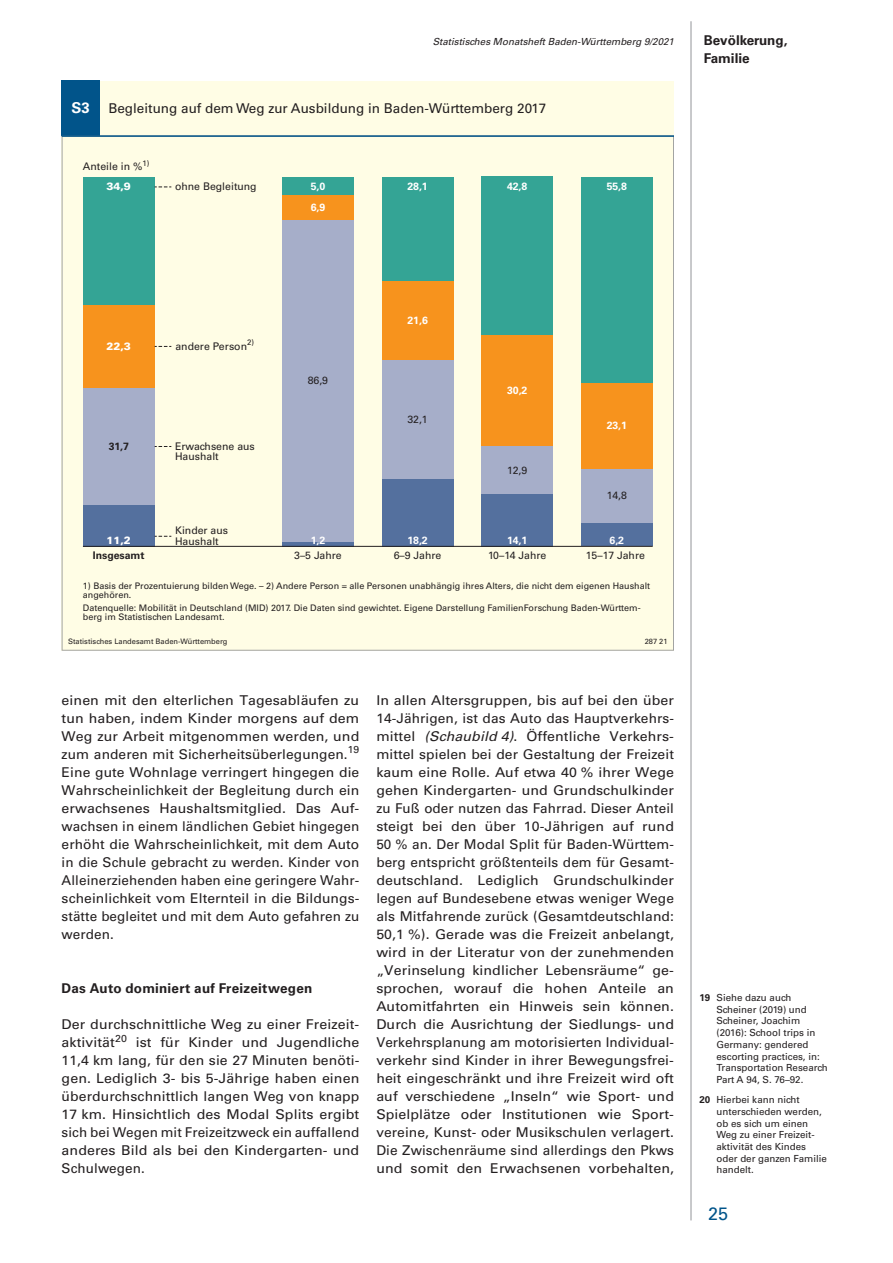
<style>
.page{position:relative;width:893px;height:1263px;background:#fff}
.page>*{position:absolute;margin:0;border:0;box-sizing:border-box;transform-origin:0 0}
.t1{font:18px "Univers";color:#01548a}
.Fließtext{font:13.5px/18px "Univers";letter-spacing:.005em;color:#231f20;text-align:justify;scale:1.05 1}
.Fließtext-2{font:13.5px "Univers";letter-spacing:.005em;color:#231f20}
.Kapitelzwischenübers{font:700 13.5px/18px "Univers";letter-spacing:.01em;color:#231f20}
.t2{font:10.5px/10.5px "Univers";color:#231f20}
.t3{font:700 10.5px "Univers";letter-spacing:-.005em;color:#fff}
.t4{font:700 10.5px "Univers";color:#231f20}
.t5{font:900 10.5px "Univers";color:#fff}
.t6{font:9.75px/11.7px "Univers";color:#231f20}
.t7{font:italic 9.75px "Univers";color:#231f20}
.t8{font:9px/9px "Univers";color:#231f20}
.t9{font:7.5px "Univers";color:#231f20}
.s1{font-weight:700;font-size:15px;color:#fff}
.s2{font-style:italic}
.s3{font-weight:700}
</style>
<div class="page">
<hr style="left:691px;top:21px;width:1px;height:1199px;background:#939598">
<div style="left:62px;top:81px;width:612px;height:570px;background:#fffde5"></div>
<div style="left:62px;top:81px;width:38px;height:55px;background:#01548a"></div>
<svg style="left:62px;top:137px;width:612px;height:514px"></svg>
<div style="left:83px;top:177px;width:72px;height:129px;background:#34a495"></div>
<div style="left:282px;top:177px;width:72px;height:18px;background:#34a495"></div>
<div style="left:382px;top:177px;width:71px;height:104px;background:#34a495"></div>
<div style="left:481px;top:177px;width:72px;height:158px;background:#34a495"></div>
<div style="left:581px;top:177px;width:72px;height:206px;background:#34a495"></div>
<div style="left:83px;top:306px;width:72px;height:82px;background:#f7931d"></div>
<div style="left:282px;top:195px;width:72px;height:26px;background:#f7931d"></div>
<div style="left:382px;top:281px;width:71px;height:79px;background:#f7931d"></div>
<div style="left:481px;top:335px;width:72px;height:112px;background:#f7931d"></div>
<div style="left:581px;top:383px;width:72px;height:86px;background:#f7931d"></div>
<div style="left:83px;top:388px;width:72px;height:117px;background:#a6aec9"></div>
<div style="left:282px;top:221px;width:72px;height:321px;background:#a6aec9"></div>
<div style="left:382px;top:360px;width:71px;height:119px;background:#a6aec9"></div>
<div style="left:481px;top:447px;width:72px;height:47px;background:#a6aec9"></div>
<div style="left:581px;top:469px;width:72px;height:54px;background:#a6aec9"></div>
<div style="left:83px;top:505px;width:72px;height:41px;background:#54709e"></div>
<svg style="left:282px;top:542px;width:72px;height:4px"></svg>
<div style="left:382px;top:479px;width:71px;height:67px;background:#54709e"></div>
<div style="left:481px;top:494px;width:72px;height:52px;background:#54709e"></div>
<div style="left:581px;top:523px;width:72px;height:23px;background:#54709e"></div>
<hr style="left:83px;top:546px;width:570px;height:1px;background:#231f20">
<hr style="left:62px;top:135px;width:612px;height:2px;background:#01548a">
<svg style="left:155px;top:187px;width:16px;height:1px"></svg>
<svg style="left:155px;top:446px;width:16px;height:1px"></svg>
<svg style="left:155px;top:346px;width:16px;height:1px"></svg>
<svg style="left:155px;top:536px;width:16px;height:1px"></svg>
<p class="t7" style="left:433px;top:35px;width:243px">Statistisches Monatsheft Baden-Württemberg 9/2021</p>
<p class="Kapitelzwischenübers" style="left:704px;top:31px;width:85px">Bevölkerung,<br>Familie</p>
<p class="Fließtext-2" style="left:72px;top:100px;width:476px"><span class="s1">S3</span> Begleitung auf dem Weg zur Ausbildung in Baden-Württemberg 2017</p>
<p class="t2" style="left:83px;top:161px;width:68px">Anteile in %<sup>1)</sup></p>
<p class="t5" style="left:107px;top:180px;width:26px">34,9</p>
<p class="t2" style="left:175px;top:181px;width:83px">ohne Begleitung</p>
<p class="t3" style="left:311px;top:180px;width:16px">5,0</p>
<p class="t3" style="left:311px;top:201px;width:16px">6,9</p>
<p class="t3" style="left:407px;top:180px;width:22px">28,1</p>
<p class="t3" style="left:507px;top:180px;width:22px">42,8</p>
<p class="t3" style="left:607px;top:180px;width:22px">55,8</p>
<p class="t3" style="left:407px;top:314px;width:22px">21,6</p>
<p class="t5" style="left:107px;top:339px;width:26px">22,3</p>
<p class="t2" style="left:175px;top:341px;width:80px">andere Person<sup>2)</sup></p>
<p class="t2" style="left:308px;top:375px;width:22px">86,9</p>
<p class="t3" style="left:507px;top:384px;width:22px">30,2</p>
<p class="t2" style="left:407px;top:414px;width:22px">32,1</p>
<p class="t3" style="left:607px;top:419px;width:22px">23,1</p>
<p class="t4" style="left:109px;top:440px;width:22px">31,7</p>
<p class="t2" style="left:175px;top:441px;width:81px">Erwachsene aus<br>Haushalt</p>
<p class="t2" style="left:507px;top:465px;width:22px">12,9</p>
<p class="t2" style="left:607px;top:490px;width:22px">14,8</p>
<p class="t5" style="left:107px;top:533px;width:26px">11,2</p>
<p class="t2" style="left:175px;top:525px;width:55px">Kinder aus<br>Haushalt</p>
<p class="t3" style="left:311px;top:534px;width:16px">1,2</p>
<p class="t3" style="left:407px;top:534px;width:22px">18,2</p>
<p class="t3" style="left:507px;top:534px;width:22px">14,1</p>
<p class="t3" style="left:610px;top:534px;width:16px">6,2</p>
<p class="t4" style="left:93px;top:549px;width:53px">Insgesamt</p>
<p class="t2" style="left:294px;top:550px;width:49px">3–5 Jahre</p>
<p class="t2" style="left:394px;top:550px;width:49px">6–9 Jahre</p>
<p class="t2" style="left:488px;top:550px;width:60px">10–14 Jahre</p>
<p class="t2" style="left:586px;top:550px;width:61px">15–17 Jahre</p>
<p class="t8" style="left:83px;top:581px;width:569px">1) Basis der Prozentuierung bilden Wege. – 2) Andere Person = alle Personen unabhängig ihres Alters, die nicht dem eigenen Haushalt angehören.</p>
<p class="t8" style="left:83px;top:604px;width:559px">Datenquelle: Mobilität in Deutschland (MID) 2017. Die Daten sind gewichtet. Eigene Darstellung FamilienForschung Baden-Württem&shy;berg im Statistischen Landesamt.</p>
<p class="t9" style="left:68px;top:637px;width:161px">Statistisches Landesamt Baden-Württemberg</p>
<p class="t9" style="left:645px;top:637px;width:24px">287 21</p>
<p class="Fließtext" style="left:62px;top:691px;width:285px">einen mit den elterlichen Tagesabläufen zu tun haben, indem Kinder morgens auf dem Weg zur Arbeit mitgenommen werden, und zum anderen mit Sicherheitsüberlegungen.<sup>19<br></sup>Eine gute Wohnlage verringert hingegen die Wahrscheinlichkeit der Begleitung durch ein erwachsenes Haushaltsmitglied. Das Auf&shy;wachsen in einem ländlichen Gebiet hingegen erhöht die Wahrscheinlichkeit, mit dem Auto in die Schule gebracht zu werden. Kinder von Alleinerziehenden haben eine geringere Wahr&shy;scheinlichkeit vom Elternteil in die Bildungs&shy;stätte begleitet und mit dem Auto gefahren zu werden.</p>
<p class="Kapitelzwischenübers" style="left:62px;top:979px;width:252px">Das Auto dominiert auf Freizeitwegen</p>
<p class="Fließtext" style="left:62px;top:1015px;width:285px">Der durchschnittliche Weg zu einer Freizeit&shy;aktivität<sup>20</sup> ist für Kinder und Jugendliche 11,4 km lang, für den sie 27 Minuten benöti&shy;gen. Lediglich 3- bis 5-Jährige haben einen überdurchschnittlich langen Weg von knapp 17 km. Hinsichtlich des Modal Splits ergibt sich bei Wegen mit Freizeitzweck ein auffallend anderes Bild als bei den Kindergarten- und Schulwegen.</p>
<p class="Fließtext" style="left:376px;top:691px;width:285px">In allen Altersgruppen, bis auf bei den über 14-Jährigen, ist das Auto das Hauptverkehrs&shy;mittel <span class="s2">(Schaubild 4)</span>. Öffentliche Verkehrs&shy;mittel spielen bei der Gestaltung der Freizeit kaum eine Rolle. Auf etwa 40 % ihrer Wege gehen Kindergarten- und Grundschulkinder zu Fuß oder nutzen das Fahrrad. Dieser Anteil steigt bei den über 10-Jährigen auf rund 50 % an. Der Modal Split für Baden-Württem&shy;berg entspricht größtenteils dem für Gesamt&shy;deutschland. Lediglich Grundschulkinder legen auf Bundesebene etwas weniger Wege als Mitfahrende zurück (Gesamtdeutschland:<br>50,1 %). Gerade was die Freizeit anbelangt, wird in der Literatur von der zunehmenden „Verinselung kindlicher Lebensräume“ ge&shy;sprochen, worauf die hohen Anteile an Automitfahrten ein Hinweis sein können.<br>Durch die Ausrichtung der Siedlungs- und Verkehrsplanung am motorisierten Individual&shy;verkehr sind Kinder in ihrer Bewegungsfrei&shy;heit eingeschränkt und ihre Freizeit wird oft auf verschiedene „Inseln“ wie Sport- und Spielplätze oder Institutionen wie Sport&shy;vereine, Kunst- oder Musikschulen verlagert.<br>Die Zwischenräume sind allerdings den Pkws und somit den Erwachsenen vorbehalten,</p>
<p class="t6" style="left:716px;top:992px;width:113px;text-indent:-17px"><span class="s3">19</span> Siehe dazu auch<br>Scheiner (2019) und<br>Scheiner, Joachim (2016): School trips in<br>Germany: gendered escorting practices, in:<br>Transportation Research<br>Part A 94, S. 76–92.</p>
<p class="t6" style="left:716px;top:1094px;width:112px;text-indent:-17px"><span class="s3">20</span> Hierbei kann nicht unterschieden werden, ob es sich um einen<br>Weg zu einer Freizeit&shy;aktivität des Kindes oder der ganzen Familie handelt.</p>
<h1 class="t1" style="left:708px;top:1203px;width:22px">25</h1>
</div>
